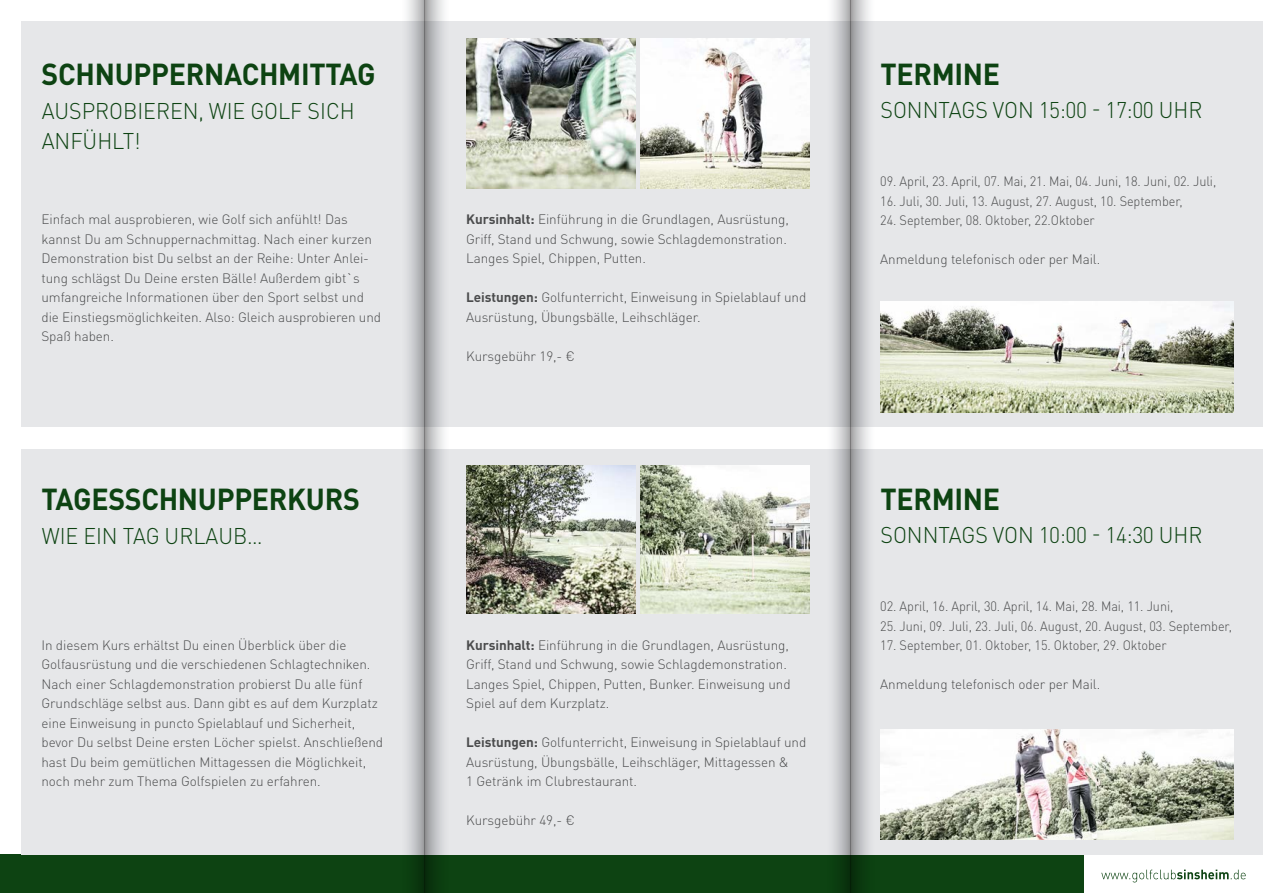
<style>
.page{position:relative;width:1263px;height:893px;background:#fff}
.page>*{position:absolute;margin:0;border:0;box-sizing:border-box;transform-origin:0 0}
.t1{font:700 30px "DIN Pro";letter-spacing:-.01em;color:#0d4312;scale:.95 1}
.t2{font:300 22.5px/30px "DIN Pro";color:#0d4312;scale:.95 1}
.t3{font:300 13.5px/19.5px "DIN Pro";letter-spacing:-.005em;color:#4b4c4d}
.t4{font:300 13.5px "DIN Pro";letter-spacing:-.005em;color:#4b4c4d;scale:.94 1}
.s1{font-weight:700}
</style>
<div class="page">
<div style="left:0;top:855px;width:1085px;height:38px;background:#0d4312"></div>
<svg style="left:1101px;top:870px;width:145px;height:12px"></svg>
<div style="left:21px;top:21px;width:1242px;height:834px;background:#e6e7e9"></div>
<img style="left:640px;top:38px;width:169px;height:150px">
<img style="left:466px;top:38px;width:169px;height:150px">
<div style="left:0;top:427px;width:1263px;height:22px;background:#fff"></div>
<img style="left:880px;top:729px;width:353px;height:111px">
<img style="left:880px;top:302px;width:353px;height:110px">
<img style="left:640px;top:466px;width:169px;height:147px">
<img style="left:466px;top:466px;width:169px;height:147px">
<svg style="left:832px;top:0;width:18px;height:893px"></svg>
<svg style="left:850px;top:0;width:20px;height:893px;background:#a7aaab"></svg>
<svg style="left:407px;top:0;width:18px;height:893px;background:#b8bbbc"></svg>
<svg style="left:425px;top:0;width:19px;height:893px;background:#b3b6b7"></svg>
<p class="t1" style="left:42px;top:49px;width:353px">SCHNUPPERNACHMITTAG</p>
<p class="t2" style="left:42px;top:94px;width:331px">AUSPROBIEREN, WIE GOLF SICH<br>ANFÜHLT!</p>
<p class="t3" style="left:41px;top:209px;width:341px">Einfach mal ausprobieren, wie Golf sich anfühlt! Das kannst Du am Schnuppernachmittag. Nach einer kurzen Demonstration bist Du selbst an der Reihe: Unter Anlei&shy;tung schlägst Du Deine ersten Bälle! Außerdem gibt`s umfangreiche Informationen über den Sport selbst und die Einstiegsmöglichkeiten. Also: Gleich ausprobieren und Spaß haben.</p>
<p class="t1" style="left:42px;top:474px;width:337px">TAGESSCHNUPPERKURS</p>
<p class="t2" style="left:42px;top:519px;width:234px">WIE EIN TAG URLAUB…</p>
<p class="t3" style="left:41px;top:634px;width:343px">In diesem Kurs erhältst Du einen Überblick über die Golfausrüstung und die verschiedenen Schlagtechniken.<br>Nach einer Schlagdemonstration probierst Du alle fünf Grundschläge selbst aus. Dann gibt es auf dem Kurzplatz eine Einweisung in puncto Spielablauf und Sicherheit, bevor Du selbst Deine ersten Löcher spielst. Anschließend hast Du beim gemütlichen Mittagessen die Möglichkeit, noch mehr zum Thema Golfspielen zu erfahren.</p>
<p class="t3" style="left:466px;top:208px;width:324px"><span class="s1">Kursinhalt:</span> Einführung in die Grundlagen, Ausrüstung,<br>Griff, Stand und Schwung, sowie Schlagdemonstration.<br>Langes Spiel, Chippen, Putten.</p>
<p class="t3" style="left:466px;top:286px;width:342px"><span class="s1">Leistungen:</span> Golfunterricht, Einweisung in Spielablauf und<br>Ausrüstung, Übungsbälle, Leihschläger.</p>
<p class="t3" style="left:466px;top:345px;width:110px">Kursgebühr 19,- €</p>
<p class="t3" style="left:466px;top:634px;width:326px"><span class="s1">Kursinhalt:</span> Einführung in die Grundlagen, Ausrüstung, Griff, Stand und Schwung, sowie Schlagdemonstration.<br>Langes Spiel, Chippen, Putten, Bunker. Einweisung und Spiel auf dem Kurzplatz.</p>
<p class="t3" style="left:466px;top:731px;width:342px"><span class="s1">Leistungen:</span> Golfunterricht, Einweisung in Spielablauf und<br>Ausrüstung, Übungsbälle, Leihschläger, Mittagessen &amp;<br>1 Getränk im Clubrestaurant.</p>
<p class="t3" style="left:466px;top:809px;width:110px">Kursgebühr 49,- €</p>
<p class="t1" style="left:880px;top:49px;width:128px">TERMINE</p>
<p class="t2" style="left:880px;top:93px;width:340px">SONNTAGS VON 15:00 - 17:00 UHR</p>
<p class="t4" style="left:880px;top:171px;width:359px">09. April, 23. April, 07. Mai, 21. Mai, 04. Juni, 18. Juni, 02. Juli,</p>
<p class="t4" style="left:880px;top:190px;width:323px">16. Juli, 30. Juli, 13. August, 27. August, 10. September,</p>
<p class="t4" style="left:880px;top:210px;width:230px">24. September, 08. Oktober, 22.Oktober</p>
<p class="t3" style="left:880px;top:248px;width:222px">Anmeldung telefonisch oder per Mail.</p>
<p class="t1" style="left:880px;top:474px;width:128px">TERMINE</p>
<p class="t2" style="left:880px;top:518px;width:340px">SONNTAGS VON 10:00 - 14:30 UHR</p>
<p class="t4" style="left:880px;top:596px;width:313px">02. April, 16. April, 30. April, 14. Mai, 28. Mai, 11. Juni,</p>
<p class="t4" style="left:880px;top:615px;width:376px">25. Juni, 09. Juli, 23. Juli, 06. August, 20. August, 03. September,</p>
<p class="t4" style="left:880px;top:635px;width:306px">17. September, 01. Oktober, 15. Oktober, 29. Oktober</p>
<p class="t3" style="left:880px;top:673px;width:222px">Anmeldung telefonisch oder per Mail.</p>
</div>
